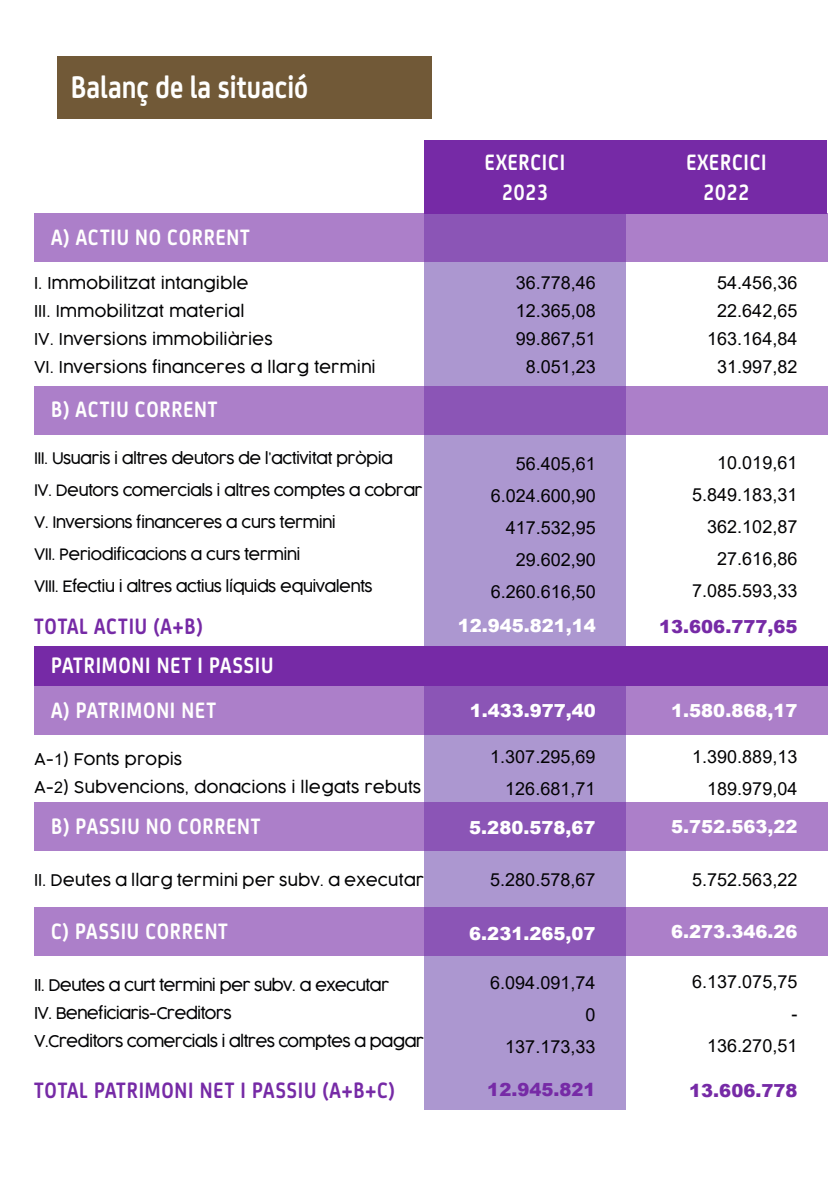
<style>
.page{position:relative;width:840px;height:1191px;background:#fff}
.page>*{position:absolute;margin:0;border:0;box-sizing:border-box;transform-origin:0 0}
.t1{font:700 33.4px "FS Joey";color:#fffffe;scale:.84 1}
.t2{font:700 23.8px/30px "FS Joey";letter-spacing:.04em;color:#fffffe;text-align:center;scale:.84 1}
.t3{font:700 23.8px "FS Joey";letter-spacing:.04em;color:#762aa6;scale:.84 1}
.t4{font:18px/32px "Arial";color:#020203;text-align:right}
.t5{font:900 18px "Arial";color:#fff}
.t6{font:900 18px "Arial";color:#762aa6}
.t7{font:300 16px/28px "Cocogoose";color:#020203}
.t8{font:300 16px/28px "Cocogoose";letter-spacing:-.05em;color:#020203}
.t9{font:300 15.6px/32px "Cocogoose";letter-spacing:-.04em;color:#020203}
.s1{font-family:"Arial";font-weight:400}
</style>
<div class="page">
<div style="left:424px;top:140px;width:201px;height:970px;background:#ac97d0"></div>
<div style="left:424px;top:140px;width:402px;height:74px;background:#762aa6"></div>
<svg style="left:34px;top:907px;width:792px;height:48px;background:#a374c4"></svg>
<svg style="left:34px;top:214px;width:792px;height:48px;background:#a374c4"></svg>
<svg style="left:34px;top:386px;width:792px;height:48px;background:#a374c4"></svg>
<div style="left:34px;top:646px;width:792px;height:40px;background:#762aa6"></div>
<svg style="left:34px;top:686px;width:792px;height:48px;background:#a374c4"></svg>
<svg style="left:34px;top:802px;width:792px;height:48px;background:#a374c4"></svg>
<div style="left:57px;top:57px;width:374px;height:62px;background:#715937"></div>
<h1 class="t1" style="left:71px;top:62px;width:284px">Balanç de la situació</h1>
<h2 class="t2" style="left:51px;top:220px;width:238px">A) ACTIU NO CORRENT</h2>
<p class="t7" style="left:34px;top:268px;width:343px">I. Immobilitzat intangible<br>III. Immobilitzat material<br>IV. Inversions immobiliàries<br>VI. Inversions financeres a llarg termini</p>
<h2 class="t2" style="left:51px;top:392px;width:199px">B) ACTIU CORRENT</h2>
<p class="t9" style="left:34px;top:442px;width:390px">III. Usuaris i altres deutors de l’activitat pròpia<br>IV. Deutors comercials i altres comptes a cobrar V. Inversions financeres a curs termini<br>VII. Periodificacions a curs termini<br>VIII. Efectiu i altres actius líquids equivalents</p>
<h2 class="t3" style="left:34px;top:608px;width:202px">TOTAL ACTIU (A+B)</h2>
<h2 class="t2" style="left:51px;top:641px;width:266px;line-height:44.4px;text-align:left">PATRIMONI NET I PASSIU<br>A) PATRIMONI NET</h2>
<p class="t7" style="left:34px;top:745px;width:388px">A-<span class="s1">1</span>) Fonts propis<br>A-<span class="s1">2</span>) Subvencions, donacions i llegats rebuts</p>
<h2 class="t2" style="left:51px;top:809px;width:251px">B) PASSIU NO CORRENT</h2>
<p class="t7" style="left:34px;top:866px;width:391px">II. Deutes a llarg termini per subv. a executar</p>
<h2 class="t2" style="left:51px;top:914px;width:212px">C) PASSIU CORRENT</h2>
<p class="t8" style="left:34px;top:971px;width:391px">II. Deutes a curt termini per subv. a executar<br>IV. Beneficiaris-Creditors<br>V.Creditors comercials i altres comptes a pagar</p>
<h2 class="t3" style="left:34px;top:1072px;width:431px">TOTAL PATRIMONI NET I PASSIU (A+B+C)</h2>
<h2 class="t2" style="left:484px;top:145px;width:97px">EXERCICI<br>2023</h2>
<p class="t4" style="left:515px;top:268px;width:82px;line-height:28px;text-align:center">36.778,46<br>12.365,08<br>99.867,51<br>8.051,23</p>
<p class="t4" style="left:490px;top:447px;width:107px">56.405,61<br>6.024.600,90<br>417.532,95<br>29.602,90<br>6.260.616,50</p>
<p class="t5" style="left:457px;top:612px;width:140px">12.945.821,14</p>
<h2 class="t2" style="left:686px;top:145px;width:97px">EXERCICI<br>2022</h2>
<p class="t4" style="left:706px;top:268px;width:92px;line-height:28px;text-align:center">54.456,36<br>22.642,65<br>163.164,84<br>31.997,82</p>
<p class="t4" style="left:691px;top:446px;width:107px">10.019,61<br>5.849.183,31<br>362.102,87<br>27.616,86<br>7.085.593,33</p>
<p class="t6" style="left:658px;top:613px;width:140px">13.606.777,65</p>
<p class="t5" style="left:469px;top:697px;width:128px">1.433.977,40</p>
<p class="t5" style="left:671px;top:697px;width:128px">1.580.868,17</p>
<p class="t4" style="left:490px;top:741px;width:107px">1.307.295,69<br>126.681,71</p>
<p class="t4" style="left:691px;top:741px;width:107px">1.390.889,13<br>189.979,04</p>
<p class="t5" style="left:469px;top:814px;width:128px">5.280.578,67</p>
<p class="t5" style="left:671px;top:813px;width:128px">5.752.563,22</p>
<p class="t4" style="left:490px;top:863px;width:107px">5.280.578,67</p>
<p class="t4" style="left:691px;top:863px;width:107px">5.752.563,22</p>
<p class="t5" style="left:469px;top:920px;width:128px">6.231.265,07</p>
<p class="t5" style="left:671px;top:918px;width:128px">6.273.346.26</p>
<p class="t4" style="left:490px;top:966px;width:107px">6.094.091,74<br>0<br>137.173,33</p>
<p class="t4" style="left:691px;top:965px;width:107px">6.137.075,75 -<br>136.270,51</p>
<p class="t6" style="left:487px;top:1076px;width:110px">12.945.821</p>
<p class="t6" style="left:689px;top:1077px;width:110px">13.606.778</p>
</div>
